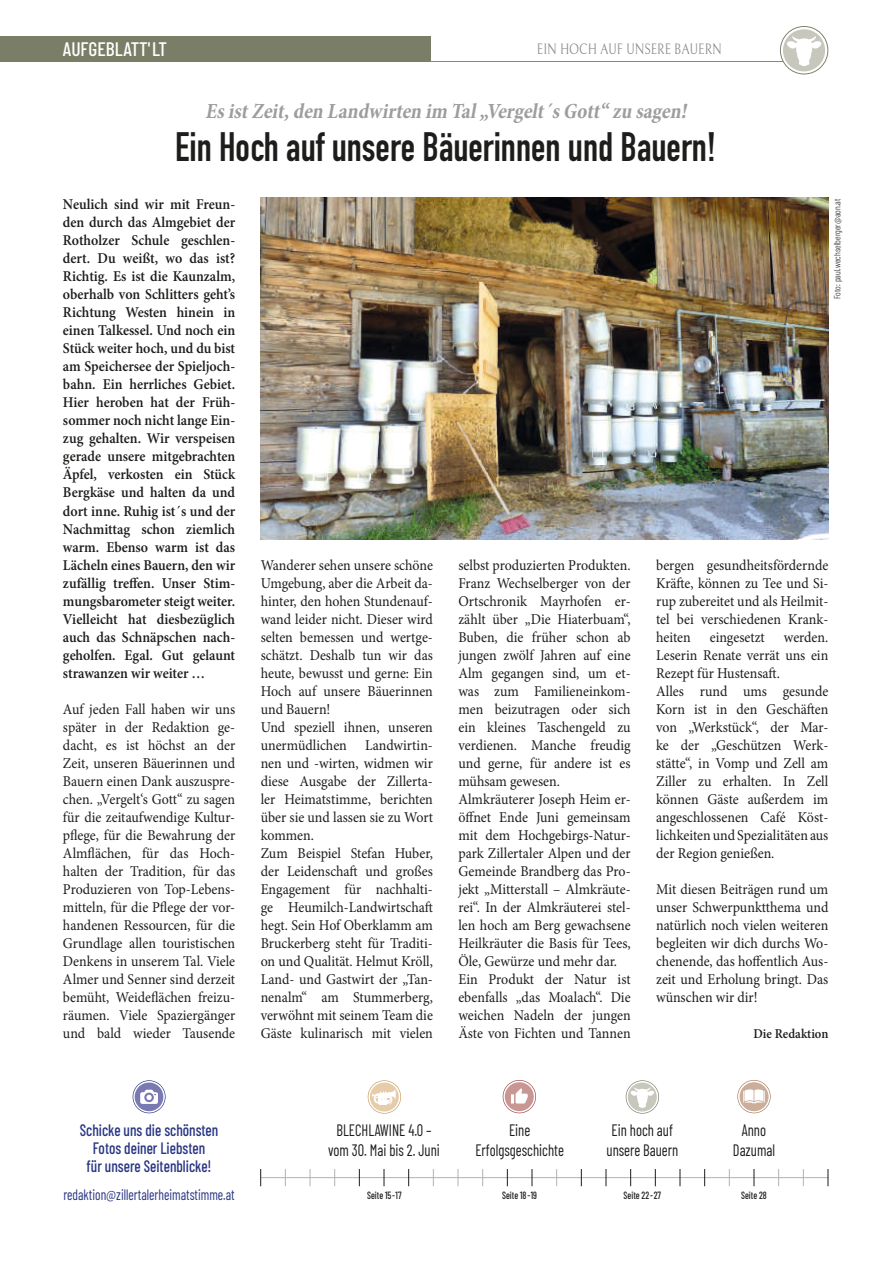
<style>
.page{position:relative;width:893px;height:1263px;background:#fff}
.page>*{position:absolute;margin:0;border:0;box-sizing:border-box;transform-origin:0 0}
.t1{font:40.5px "DIN Engschrift LT Pro";color:#1d1d1b;scale:.96 1}
.t2{font:italic 700 condensed 21.75px "Minion Pro";color:#9d9d9d;scale:.95 1}
.t3{font:500 19.5px "Barlow Condensed";color:#fff}
.t4{font:16.5px/19.8px "Barlow Condensed";color:#1d1d1b;text-align:center;scale:.88 1}
.t5{font:500 16.5px/18px "Barlow Condensed";color:#283583;text-align:center;scale:.91 1}
.t6{font:15px/18px "Minion Pro";color:#1d1d1b;text-align:justify;scale:.93 1}
.t7{font:600 15px/18px "Minion Pro";letter-spacing:-.005em;color:#1d1d1b;text-align:justify;scale:.93 1}
.t8{font:15px "Barlow Condensed";color:#283583;scale:.88 1}
.t9{font:14.85px "Bellefair";color:#878787;scale:.82 1}
.t10{font:600 13.5px "Minion Pro";color:#1d1d1b;scale:.93 1}
.t11{font:500 10.5px "Barlow Condensed";color:#1d1d1b;scale:.88 1}
.t12{font:300 9px "Barlow Condensed";color:#1d1d1b}
</style>
<div class="page">
<div style="left:0;top:36px;width:431px;height:26px;background:#7b7e66"></div>
<hr style="left:431px;top:62px;width:386px;height:1px;background:#878787">
<img style="left:261px;top:198px;width:567px;height:341px">
<hr style="left:261px;top:1177px;width:567px;height:1px;background:#b2b2b2">
<svg style="left:260px;top:1169px;width:1px;height:17px"></svg>
<svg style="left:285px;top:1169px;width:1px;height:17px"></svg>
<svg style="left:310px;top:1169px;width:1px;height:17px"></svg>
<svg style="left:334px;top:1169px;width:1px;height:17px"></svg>
<svg style="left:359px;top:1169px;width:1px;height:17px"></svg>
<svg style="left:384px;top:1169px;width:1px;height:17px"></svg>
<svg style="left:408px;top:1169px;width:1px;height:17px"></svg>
<svg style="left:433px;top:1169px;width:1px;height:17px"></svg>
<svg style="left:458px;top:1169px;width:1px;height:17px"></svg>
<svg style="left:482px;top:1169px;width:1px;height:17px"></svg>
<svg style="left:507px;top:1169px;width:1px;height:17px"></svg>
<svg style="left:532px;top:1169px;width:1px;height:17px"></svg>
<svg style="left:556px;top:1169px;width:1px;height:17px"></svg>
<svg style="left:581px;top:1169px;width:1px;height:17px"></svg>
<svg style="left:606px;top:1169px;width:1px;height:17px"></svg>
<svg style="left:630px;top:1169px;width:1px;height:17px"></svg>
<svg style="left:655px;top:1169px;width:1px;height:17px"></svg>
<svg style="left:680px;top:1169px;width:1px;height:17px"></svg>
<svg style="left:704px;top:1169px;width:1px;height:17px"></svg>
<svg style="left:729px;top:1169px;width:1px;height:17px"></svg>
<svg style="left:754px;top:1169px;width:1px;height:17px"></svg>
<svg style="left:778px;top:1169px;width:1px;height:17px"></svg>
<svg style="left:803px;top:1169px;width:1px;height:17px"></svg>
<svg style="left:828px;top:1169px;width:1px;height:17px"></svg>
<svg style="left:133px;top:1080px;width:33px;height:33px"></svg>
<svg style="left:737px;top:1080px;width:34px;height:33px"></svg>
<svg style="left:780px;top:26px;width:48px;height:48px"></svg>
<svg style="left:626px;top:1080px;width:33px;height:33px"></svg>
<svg style="left:503px;top:1080px;width:33px;height:33px"></svg>
<svg style="left:368px;top:1080px;width:33px;height:33px"></svg>
<h3 class="t3" style="left:63px;top:35px;width:106px">AUFGEBLATT'LT</h3>
<p class="t9" style="left:537px;top:41px;width:227px">EIN HOCH AUF UNSERE BAUERN</p>
<h2 class="t2" style="left:205px;top:96px;width:513px">EsistZeit,den Landwirten im Tal„Vergelt´sGott“zu sagen!</h2>
<h1 class="t1" style="left:175px;top:123px;width:565px">Ein Hoch auf unsere Bäuerinnen und Bauern!</h1>
<p class="t7" style="left:63px;top:195px;width:187px">Neulich sind wir mit Freun&shy;den durch das Almgebiet der Rotholzer Schule geschlen&shy;dert. Du weißt, wo das ist?<br>Richtig. Es ist die Kaunzalm, oberhalb von Schlitters geht’s Richtung Westen hinein in einen Talkessel. Und noch ein Stück weiter hoch, und du bist am Speichersee der Spieljoch&shy;bahn. Ein herrliches Gebiet.<br>Hier heroben hat der Früh&shy;sommer noch nicht lange Ein&shy;zug gehalten. Wir verspeisen gerade unsere mitgebrachten Äpfel, verkosten ein Stück Bergkäse und halten da und dort inne. Ruhig ist´s und der Nachmittag schon ziemlich warm. Ebenso warm ist das Lächeln eines Bauern, den wir zufällig treffen. Unser Stim&shy;mungsbarometer steigt weiter.<br>Vielleicht hat diesbezüglich auch das Schnäpschen nach&shy;geholfen. Egal. Gut gelaunt strawanzen wir weiter …</p>
<p class="t6" style="left:63px;top:700px;width:187px">Auf jeden Fall haben wir uns später in der Redaktion ge&shy;dacht, es ist höchst an der Zeit, unseren Bäuerinnen und Bauern einen Dank auszuspre&shy;chen. „Vergelt‘s Gott“ zu sagen für die zeitaufwendige Kultur&shy;pflege, für die Bewahrung der Almflächen, für das Hoch&shy;halten der Tradition, für das Produzieren von Top-Lebens&shy;mitteln, für die Pflege der vor&shy;handenen Ressourcen, für die Grundlage allen touristischen Denkens in unserem Tal. Viele Almer und Senner sind derzeit bemüht, Weideflächen freizu&shy;räumen. Viele Spaziergänger und bald wieder Tausende</p>
<p class="t12" style="left:831px;top:299px;width:102px;rotate:-90deg">Foto: paul.wechselberger@aon.at</p>
<p class="t6" style="left:261px;top:556px;width:187px;text-align:left">Wanderer sehen unsere schöne<br>Umgebung, aber die Arbeit da&shy;hinter, den hohen Stundenauf&shy;wand leider nicht. Dieser wird selten bemessen und wertge&shy;schätzt. Deshalb tun wir das heute, bewusst und gerne: Ein<br>Hoch auf unsere Bäuerinnen und Bauern!<br>Und speziell ihnen, unseren unermüdlichen Landwirtin&shy;nen und -wirten, widmen wir diese Ausgabe der Zillerta&shy;ler Heimatstimme, berichten über sie und lassen sie zu Wort kommen.<br>Zum Beispiel Stefan Huber, der Leidenschaft und großes<br>Engagement für nachhalti&shy;ge Heumilch-Landwirtschaft hegt. Sein Hof Oberklamm am<br>Bruckerberg steht für Traditi&shy;on und Qualität. Helmut Kröll,<br>Land- und Gastwirt der „Tan&shy;nenalm“ am Stummerberg, verwöhnt mit seinem Team die<br>Gäste kulinarisch mit vielen</p>
<p class="t6" style="left:458px;top:556px;width:187px;text-align:left">selbst produzierten Produkten.<br>Franz Wechselberger von der<br>Ortschronik Mayrhofen er&shy;zählt über „Die Hiaterbuam“,<br>Buben, die früher schon ab jungen zwölf Jahren auf eine<br>Alm gegangen sind, um et&shy;was zum Familieneinkom&shy;men beizutragen oder sich ein kleines Taschengeld zu verdienen. Manche freudig und gerne, für andere ist es mühsam gewesen.<br>Almkräuterer Joseph Heim er&shy;öffnet Ende Juni gemeinsam mit dem Hochgebirgs-Natur&shy;park Zillertaler Alpen und der<br>Gemeinde Brandberg das Pro&shy;jekt „Mitterstall – Almkräute&shy;rei“. In der Almkräuterei stel&shy;len hoch am Berg gewachsene<br>Heilkräuter die Basis für Tees,<br>Öle, Gewürze und mehr dar.<br>Ein Produkt der Natur ist ebenfalls „das Moalach“. Die weichen Nadeln der jungen<br>Äste von Fichten und Tannen</p>
<p class="t6" style="left:656px;top:556px;width:187px">bergen gesundheitsfördernde Kräfte, können zu Tee und Si&shy;rup zubereitet und als Heilmit&shy;tel bei verschiedenen Krank&shy;heiten</p>
<p class="t6" style="left:656px;top:628px;width:187px;text-align:left;text-indent:128px">werden.<br>Leserin Renate verrät uns ein<br>Rezept für Hustensaft.<br>Alles rund ums gesunde<br>Korn ist in den Geschäften von „Werkstück“, der Mar&shy;ke der „Geschützen Werk&shy;stätte“, in Vomp und Zell am<br>Ziller zu erhalten. In Zell können Gäste außerdem im angeschlossenen Café Köst&shy;lichkeiten und Spezialitäten aus der Region genießen.</p>
<p class="t6" style="left:656px;top:880px;width:187px">Mit diesen Beiträgen rund um unser Schwerpunktthema und natürlich noch vielen weiteren begleiten wir dich durchs Wo&shy;chenende, das hoffentlich Aus&shy;zeit und Erholung bringt. Das wünschen wir dir!</p>
<p class="t10" style="left:753px;top:1024px;width:82px">Die Redaktion</p>
<p class="t6" style="left:710px;top:628px;width:61px">eingesetzt</p>
<p class="t4" style="left:328px;top:1118px;width:129px">BLECHLAWINE 4.0 – vom 30. Mai bis 2. Juni</p>
<p class="t4" style="left:475px;top:1118px;width:102px">Eine<br>Erfolgsgeschichte</p>
<p class="t5" style="left:80px;top:1119px;width:154px">Schicke uns die schönsten<br>Fotos deiner Liebsten<br>für unsere Seitenblicke!</p>
<p class="t8" style="left:63px;top:1183px;width:196px">redaktion@zillertalerheimatstimme.at</p>
<p class="t11" style="left:367px;top:1188px;width:41px">Seite 15-17</p>
<p class="t11" style="left:502px;top:1188px;width:41px">Seite 18-19</p>
<p class="t4" style="left:607px;top:1118px;width:83px">Ein hoch auf unsere Bauern</p>
<p class="t11" style="left:624px;top:1188px;width:44px">Seite 22-27</p>
<p class="t4" style="left:733px;top:1118px;width:49px">Anno<br>Dazumal</p>
<p class="t11" style="left:741px;top:1188px;width:31px">Seite 28</p>
</div>
